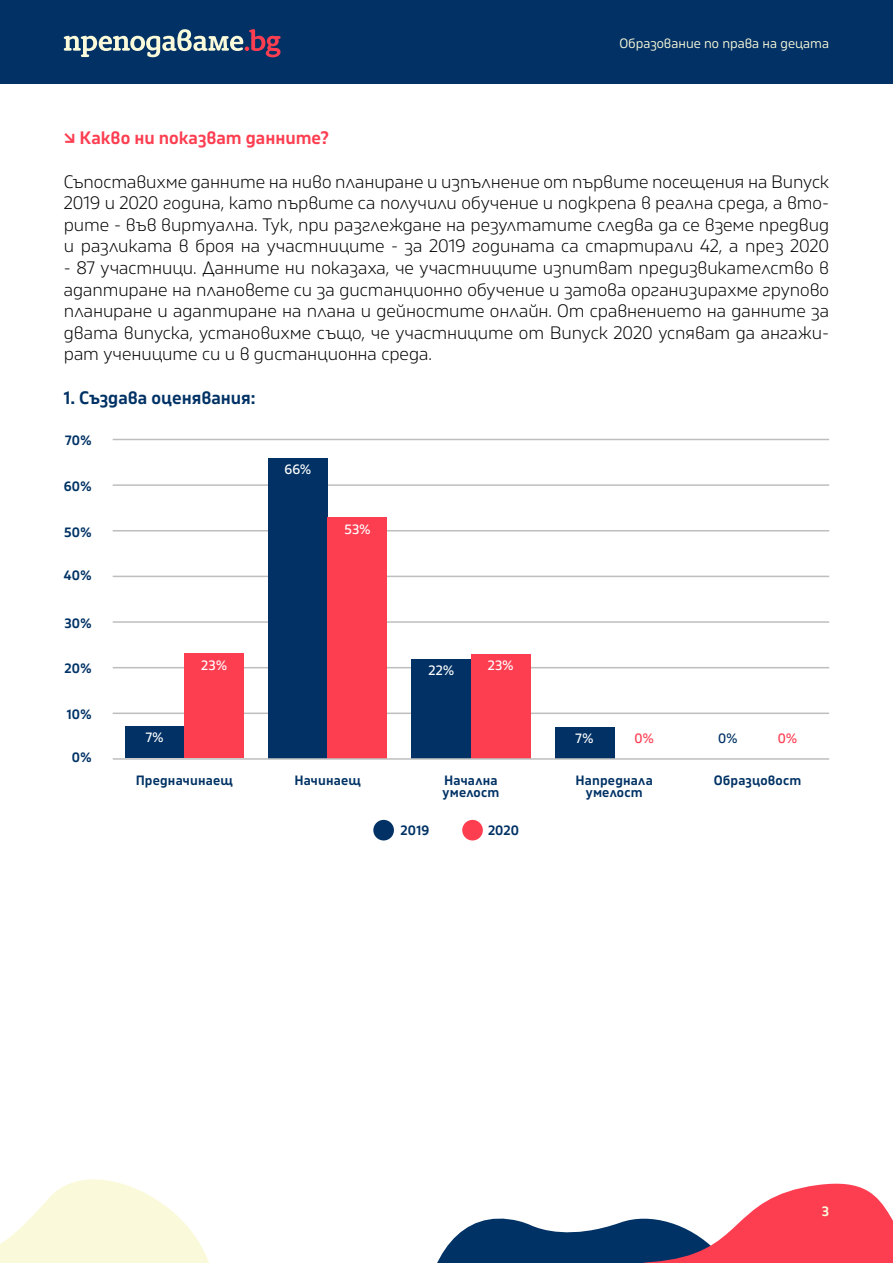
<style>
.page{position:relative;width:893px;height:1263px;background:#fff}
.page>*{position:absolute;margin:0;border:0;box-sizing:border-box;transform-origin:0 0}
.t1{font:300 18px/21.6px "Gilam BG";letter-spacing:-.005em;color:#000;text-align:justify}
.t2{font:600 18px "Gilam BG";letter-spacing:-.005em;color:#fd3e51}
.t3{font:600 18px "Gilam BG";letter-spacing:-.005em;color:#013265}
.t4{font:600 13.5px/12px "Gilam BG";letter-spacing:.01em;color:#013265;text-align:center}
.t5{font:13.5px "Gilam BG";color:#fafadb}
.t6{font:13.5px "Gilam BG";letter-spacing:.02em;color:#fff}
.t7{font:13.5px "Gilam BG";color:#fd3e51}
.t8{font:13.5px "Gilam BG";color:#013165}
.t9{font:600 13.5px "Gilam BG";color:#fafadb}
</style>
<div class="page">
<div style="left:0;top:0;width:893px;height:84px;background:#013165"></div>
<svg style="left:64px;top:29px;width:217px;height:28px"></svg>
<svg style="left:437px;top:1183px;width:456px;height:80px"></svg>
<svg style="left:0;top:1179px;width:209px;height:84px"></svg>
<hr style="left:113px;top:712px;width:716px;height:2px;background:#bebebe">
<hr style="left:113px;top:667px;width:716px;height:1px;background:#bebebe">
<hr style="left:113px;top:621px;width:716px;height:2px;background:#bebebe">
<hr style="left:113px;top:576px;width:716px;height:1px;background:#bebebe">
<hr style="left:113px;top:530px;width:716px;height:1px;background:#bebebe">
<hr style="left:113px;top:484px;width:716px;height:2px;background:#bebebe">
<hr style="left:113px;top:439px;width:716px;height:1px;background:#bebebe">
<div style="left:555px;top:727px;width:59px;height:32px;background:#013165"></div>
<div style="left:125px;top:726px;width:59px;height:32px;background:#013165"></div>
<div style="left:184px;top:653px;width:60px;height:105px;background:#fd3e51"></div>
<div style="left:268px;top:459px;width:60px;height:300px;background:#013165"></div>
<div style="left:328px;top:518px;width:59px;height:241px;background:#fd3e51"></div>
<div style="left:411px;top:659px;width:60px;height:99px;background:#013165"></div>
<div style="left:471px;top:654px;width:59px;height:104px;background:#fd3e51"></div>
<hr style="left:113px;top:758px;width:716px;height:2px;background:#bebebe">
<div style="left:373px;top:820px;width:21px;height:20px;background:#013165;border-radius:50%"></div>
<div style="left:462px;top:820px;width:21px;height:20px;background:#fd3e51;border-radius:50%"></div>
<p class="t5" style="left:619px;top:33px;width:211px">Образование по права на децата</p>
<p class="t2" style="left:64px;top:125px;width:267px">↘ Какво ни показват данните?</p>
<p class="t1" style="left:64px;top:170px;width:767px">Съпоставихме данните на ниво планиране и изпълнение от първите посещения на Випуск 2019 и 2020 година, като първите са получили обучение и подкрепа в реална среда, а вто&shy;рите - във виртуална. Тук, при разглеждане на резултатите следва да се вземе предвид и разликата в броя на участниците - за 2019 годината са стартирали 42, а през 2020</p>
<p class="t1" style="left:64px;top:256px;width:767px">- 87 участници. Данните ни показаха, че участниците изпитват предизвикателство в адаптиране на плановете си за дистанционно обучение и затова организирахме групово планиране и адаптиране на плана и дейностите онлайн. От сравнението на данните за двата випуска, установихме също, че участниците от Випуск 2020 успяват да ангажи&shy;рат учениците си и в дистанционна среда.</p>
<p class="t3" style="left:64px;top:384px;width:193px">1. Създава оценявания:</p>
<p class="t4" style="left:65px;top:434px;width:28px">70%</p>
<p class="t4" style="left:64px;top:479px;width:29px">60%</p>
<p class="t4" style="left:64px;top:526px;width:29px">50%</p>
<p class="t4" style="left:64px;top:569px;width:29px">40%</p>
<p class="t4" style="left:64px;top:616px;width:28px">30%</p>
<p class="t4" style="left:65px;top:661px;width:28px">20%</p>
<p class="t4" style="left:67px;top:707px;width:26px">10%</p>
<p class="t4" style="left:72px;top:751px;width:21px">0%</p>
<p class="t4" style="left:136px;top:774px;width:99px">Предначинаещ</p>
<p class="t4" style="left:294px;top:774px;width:68px">Начинаещ</p>
<p class="t6" style="left:284px;top:460px;width:28px">66%</p>
<p class="t6" style="left:344px;top:519px;width:28px">53%</p>
<p class="t6" style="left:201px;top:655px;width:27px">23%</p>
<p class="t6" style="left:488px;top:655px;width:27px">23%</p>
<p class="t6" style="left:428px;top:660px;width:27px">22%</p>
<p class="t6" style="left:146px;top:727px;width:19px">7%</p>
<p class="t6" style="left:576px;top:728px;width:19px">7%</p>
<p class="t7" style="left:634px;top:728px;width:21px">0%</p>
<p class="t8" style="left:718px;top:728px;width:21px">0%</p>
<p class="t7" style="left:778px;top:728px;width:21px">0%</p>
<p class="t4" style="left:444px;top:774px;width:55px">Начална</p>
<p class="t4" style="left:714px;top:774px;width:89px">Образцовост</p>
<p class="t4" style="left:442px;top:786px;width:58px">умелост</p>
<p class="t4" style="left:576px;top:774px;width:79px">Напреднала умелост</p>
<p class="t4" style="left:401px;top:824px;width:30px">2019</p>
<p class="t4" style="left:488px;top:824px;width:33px">2020</p>
<p class="t9" style="left:822px;top:1201px;width:9px">3</p>
</div>
